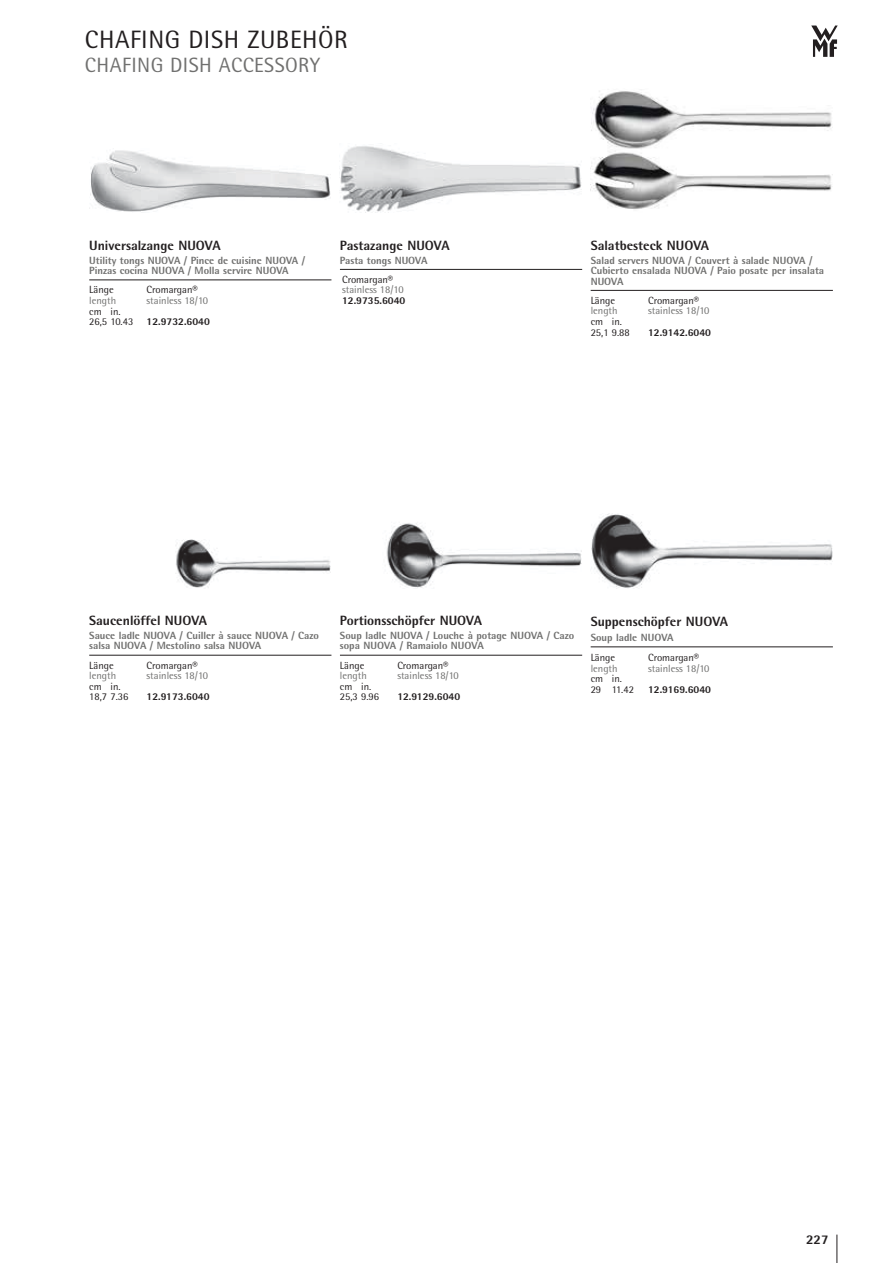
<style>
.page{position:relative;width:893px;height:1263px;background:#fff}
.page>*{position:absolute;margin:0;border:0;box-sizing:border-box;transform-origin:0 0}
.t1{font:25.2px "WMF Rotis";letter-spacing:.02em;color:#221e1f}
.t2{font:20.85px "WMF Rotis";letter-spacing:.02em;color:#70706f}
.t3{font:700 13.5px "WMF Rotis";color:#231f20}
.t4{font:700 10.5px/10.5px "WMF Rotis";color:#70706f}
.t5{font:10.5px/10.6px "WMF Rotis";color:#231f20}
.t6{font:10.5px "WMF Rotis";color:#70706f}
.t7{font:700 10.5px "WMF Rotis";color:#231f20}
</style>
<div class="page">
<svg style="left:837px;top:1235px;width:1px;height:27px"></svg>
<svg style="left:811px;top:26px;width:27px;height:31px"></svg>
<img style="left:89px;top:150px;width:242px;height:62px">
<hr style="left:89px;top:280px;width:242px;height:1px;background:#231f20">
<img style="left:340px;top:146px;width:242px;height:67px">
<hr style="left:340px;top:269px;width:242px;height:1px;background:#231f20">
<img style="left:591px;top:91px;width:242px;height:119px">
<hr style="left:591px;top:290px;width:242px;height:1px;background:#231f20">
<img style="left:175px;top:539px;width:156px;height:49px">
<hr style="left:89px;top:655px;width:242px;height:1px;background:#231f20">
<img style="left:386px;top:523px;width:196px;height:65px">
<hr style="left:340px;top:655px;width:242px;height:1px;background:#231f20">
<img style="left:591px;top:513px;width:242px;height:75px">
<hr style="left:591px;top:647px;width:242px;height:1px;background:#231f20">
<h1 class="t1" style="left:85px;top:23px;width:264px">CHAFING DISH ZUBEHÖR</h1>
<h2 class="t2" style="left:85px;top:51px;width:237px">CHAFING DISH ACCESSORY</h2>
<p class="t3" style="left:89px;top:237px;width:133px">Universalzange NUOVA</p>
<p class="t4" style="left:89px;top:255px;width:217px">Utility tongs NUOVA / Pince de cuisine NUOVA /<br>Pinzas cocina NUOVA / Molla servire NUOVA</p>
<p class="t5" style="left:89px;top:284px;width:26px">Länge</p>
<p class="t6" style="left:89px;top:294px;width:28px">length</p>
<p class="t5" style="left:147px;top:284px;width:53px">Cromargan®</p>
<p class="t6" style="left:147px;top:294px;width:63px">stainless 18/10</p>
<p class="t5" style="left:89px;top:305px;width:46px">cm in.<br>26,5 10.43</p>
<p class="t7" style="left:147px;top:315px;width:65px">12.9732.6040</p>
<p class="t3" style="left:340px;top:237px;width:111px">Pastazange NUOVA</p>
<p class="t4" style="left:340px;top:255px;width:89px">Pasta tongs NUOVA</p>
<p class="t5" style="left:342px;top:274px;width:53px">Cromargan®</p>
<p class="t6" style="left:342px;top:283px;width:63px">stainless 18/10</p>
<p class="t7" style="left:342px;top:294px;width:65px">12.9735.6040</p>
<p class="t3" style="left:591px;top:237px;width:120px">Salatbesteck NUOVA</p>
<p class="t4" style="left:591px;top:255px;width:235px">Salad servers NUOVA / Couvert à salade NUOVA /<br>Cubierto ensalada NUOVA / Paio posate per insalata<br>NUOVA</p>
<p class="t5" style="left:591px;top:295px;width:26px">Länge</p>
<p class="t6" style="left:591px;top:304px;width:28px">length</p>
<p class="t5" style="left:648px;top:295px;width:53px">Cromargan®</p>
<p class="t6" style="left:648px;top:304px;width:63px">stainless 18/10</p>
<p class="t5" style="left:591px;top:316px;width:41px">cm in.<br>25,1 9.88</p>
<p class="t7" style="left:648px;top:325px;width:64px">12.9142.6040</p>
<p class="t3" style="left:89px;top:612px;width:119px">Saucenlöffel NUOVA</p>
<p class="t4" style="left:89px;top:630px;width:231px">Sauce ladle NUOVA / Cuiller à sauce NUOVA / Cazo salsa NUOVA / Mestolino salsa NUOVA</p>
<p class="t5" style="left:89px;top:660px;width:26px">Länge</p>
<p class="t6" style="left:89px;top:669px;width:28px">length</p>
<p class="t5" style="left:147px;top:660px;width:53px">Cromargan®</p>
<p class="t6" style="left:147px;top:669px;width:63px">stainless 18/10</p>
<p class="t5" style="left:89px;top:681px;width:41px">cm in.<br>18,7 7.36</p>
<p class="t7" style="left:147px;top:690px;width:64px">12.9173.6040</p>
<p class="t3" style="left:340px;top:612px;width:143px">Portionsschöpfer NUOVA</p>
<p class="t4" style="left:340px;top:630px;width:236px">Soup ladle NUOVA / Louche à potage NUOVA / Cazo sopa NUOVA / Ramaiolo NUOVA</p>
<p class="t5" style="left:340px;top:660px;width:26px">Länge</p>
<p class="t6" style="left:340px;top:669px;width:28px">length</p>
<p class="t5" style="left:397px;top:660px;width:53px">Cromargan®</p>
<p class="t6" style="left:397px;top:669px;width:63px">stainless 18/10</p>
<p class="t5" style="left:340px;top:681px;width:41px">cm in.<br>25,3 9.96</p>
<p class="t7" style="left:397px;top:690px;width:64px">12.9129.6040</p>
<p class="t3" style="left:591px;top:613px;width:139px">Suppenschöpfer NUOVA</p>
<p class="t4" style="left:591px;top:632px;width:84px">Soup ladle NUOVA</p>
<p class="t5" style="left:591px;top:652px;width:26px">Länge</p>
<p class="t6" style="left:591px;top:661px;width:28px">length</p>
<p class="t5" style="left:648px;top:652px;width:53px">Cromargan®</p>
<p class="t6" style="left:648px;top:661px;width:63px">stainless 18/10</p>
<p class="t5" style="left:591px;top:673px;width:45px">cm in.<br>29 11.42</p>
<p class="t7" style="left:648px;top:683px;width:64px">12.9169.6040</p>
<p class="t3" style="left:806px;top:1231px;width:24px">227</p>
</div>
